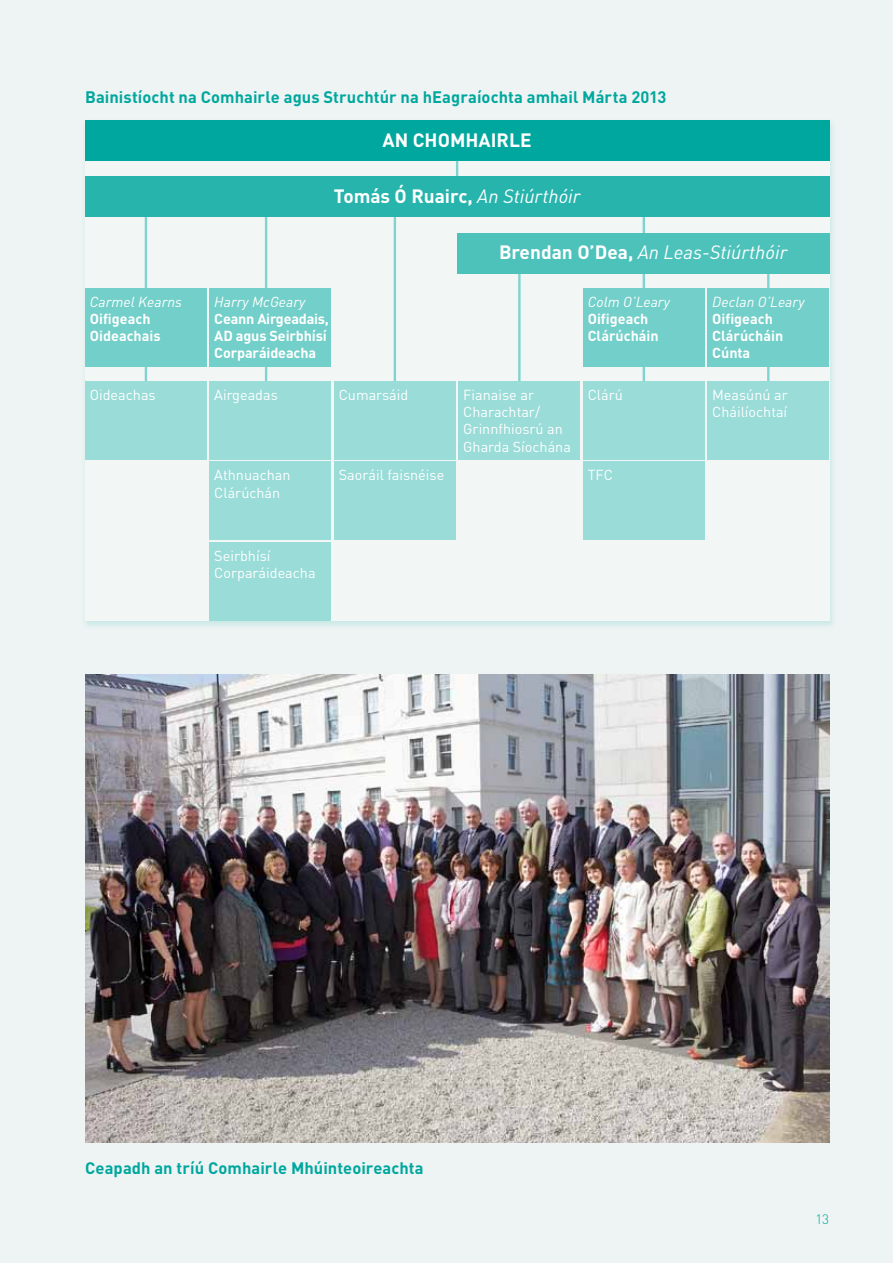
<style>
.page{position:relative;width:893px;height:1263px;background:#edf4f3}
.page>*{position:absolute;margin:0;border:0;box-sizing:border-box;transform-origin:0 0}
.t1{font:700 19.05px "DIN";color:#fff}
.t2{font:italic 19.05px "DIN";color:#fff}
.t3{font:700 16.5px "DIN";letter-spacing:.005em;color:#00a79e}
.t4{font:14.4px/17.2px "DIN";color:#fff}
.t5{font:700 14.4px/17.2px "DIN";color:#fff}
.t6{font:italic 14.4px "DIN";color:#fff}
.t7{font:300 13.5px "DIN";color:#00a79e}
.s1{font-weight:400;font-style:italic}
.s2{font-weight:700;font-style:normal}
</style>
<div class="page">
<img style="left:85px;top:675px;width:744px;height:468px">
<div style="left:82px;top:118px;width:755px;height:512px;background:#00a79d;opacity:.15"></div>
<div style="left:85px;top:120px;width:744px;height:500px;background:#f2f7f6"></div>
<hr style="left:394px;top:212px;width:2px;height:209px;background:#80d3ce">
<hr style="left:518px;top:262px;width:3px;height:159px;background:#80d3ce">
<hr style="left:643px;top:212px;width:2px;height:209px;background:#80d3ce">
<hr style="left:767px;top:262px;width:2px;height:159px;background:#80d3ce">
<hr style="left:456px;top:149px;width:2px;height:57px;background:#80d3ce">
<hr style="left:265px;top:207px;width:2px;height:214px;background:#80d3ce">
<hr style="left:145px;top:207px;width:2px;height:214px;background:#80d3ce">
<div style="left:583px;top:288px;width:122px;height:78px;background:#73cfc9"></div>
<div style="left:85px;top:288px;width:122px;height:78px;background:#73cfc9"></div>
<div style="left:85px;top:120px;width:744px;height:41px;background:#00a79e"></div>
<div style="left:85px;top:176px;width:744px;height:41px;background:#26b4ac"></div>
<div style="left:457px;top:233px;width:372px;height:41px;background:#4dc2bb"></div>
<div style="left:707px;top:288px;width:122px;height:78px;background:#73cfc9"></div>
<div style="left:210px;top:288px;width:121px;height:78px;background:#73cfc9"></div>
<div style="left:210px;top:381px;width:121px;height:79px;background:#99dcd8"></div>
<div style="left:85px;top:381px;width:122px;height:79px;background:#99dcd8"></div>
<div style="left:210px;top:462px;width:121px;height:78px;background:#99dcd8"></div>
<div style="left:210px;top:542px;width:121px;height:78px;background:#99dcd8"></div>
<div style="left:458px;top:381px;width:122px;height:79px;background:#99dcd8"></div>
<div style="left:707px;top:381px;width:122px;height:79px;background:#99dcd8"></div>
<div style="left:334px;top:381px;width:122px;height:79px;background:#99dcd8"></div>
<div style="left:334px;top:462px;width:122px;height:78px;background:#99dcd8"></div>
<div style="left:583px;top:381px;width:122px;height:79px;background:#99dcd8"></div>
<div style="left:583px;top:462px;width:122px;height:78px;background:#99dcd8"></div>
<p class="t3" style="left:85px;top:86px;width:583px">Bainistíocht na Comhairle agus Struchtúr na hEagraíochta amhail Márta 2013</p>
<h1 class="t1" style="left:383px;top:127px;width:150px">AN CHOMHAIRLE</h1>
<h1 class="t1" style="left:334px;top:184px;width:248px">Tomás Ó Ruairc, <span class="s1">An Stiúrthóir</span></h1>
<h1 class="t2" style="left:499px;top:241px;width:290px"><span class="s2">Brendan O’Dea,</span> An Leas-Stiúrthóir</h1>
<p class="t6" style="left:90px;top:292px;width:94px">Carmel Kearns</p>
<p class="t5" style="left:90px;top:309px;width:72px">Oifigeach<br>Oideachais</p>
<p class="t6" style="left:214px;top:292px;width:93px">Harry McGeary</p>
<p class="t5" style="left:214px;top:309px;width:116px">Ceann Airgeadais,<br>AD agus Seirbhísí<br>Corparáideacha</p>
<p class="t6" style="left:588px;top:292px;width:84px">Colm O’Leary</p>
<p class="t5" style="left:588px;top:309px;width:73px">Oifigeach<br>Clárúcháin</p>
<p class="t6" style="left:712px;top:292px;width:94px">Declan O’Leary</p>
<p class="t5" style="left:712px;top:309px;width:73px">Oifigeach<br>Clárúcháin<br>Cúnta</p>
<p class="t4" style="left:90px;top:386px;width:67px">Oideachas</p>
<p class="t4" style="left:214px;top:386px;width:65px">Airgeadas</p>
<p class="t4" style="left:339px;top:386px;width:71px">Cumarsáid</p>
<p class="t4" style="left:588px;top:386px;width:37px">Clárú</p>
<p class="t4" style="left:463px;top:386px;width:109px">Fianaise ar<br>Charachtar/<br>Grinnfhiosrú an<br>Gharda Síochána</p>
<p class="t4" style="left:712px;top:386px;width:77px">Measúnú ar<br>Cháilíochtaí</p>
<p class="t4" style="left:214px;top:466px;width:78px">Athnuachan<br>Clárúchán</p>
<p class="t4" style="left:339px;top:466px;width:107px">Saoráil faisnéise</p>
<p class="t4" style="left:588px;top:466px;width:27px">TFC</p>
<p class="t4" style="left:214px;top:547px;width:103px">Seirbhísí<br>Corparáideacha</p>
<p class="t3" style="left:85px;top:1157px;width:340px">Ceapadh an tríú Comhairle Mhúinteoireachta</p>
<p class="t7" style="left:816px;top:1210px;width:15px">13</p>
</div>
